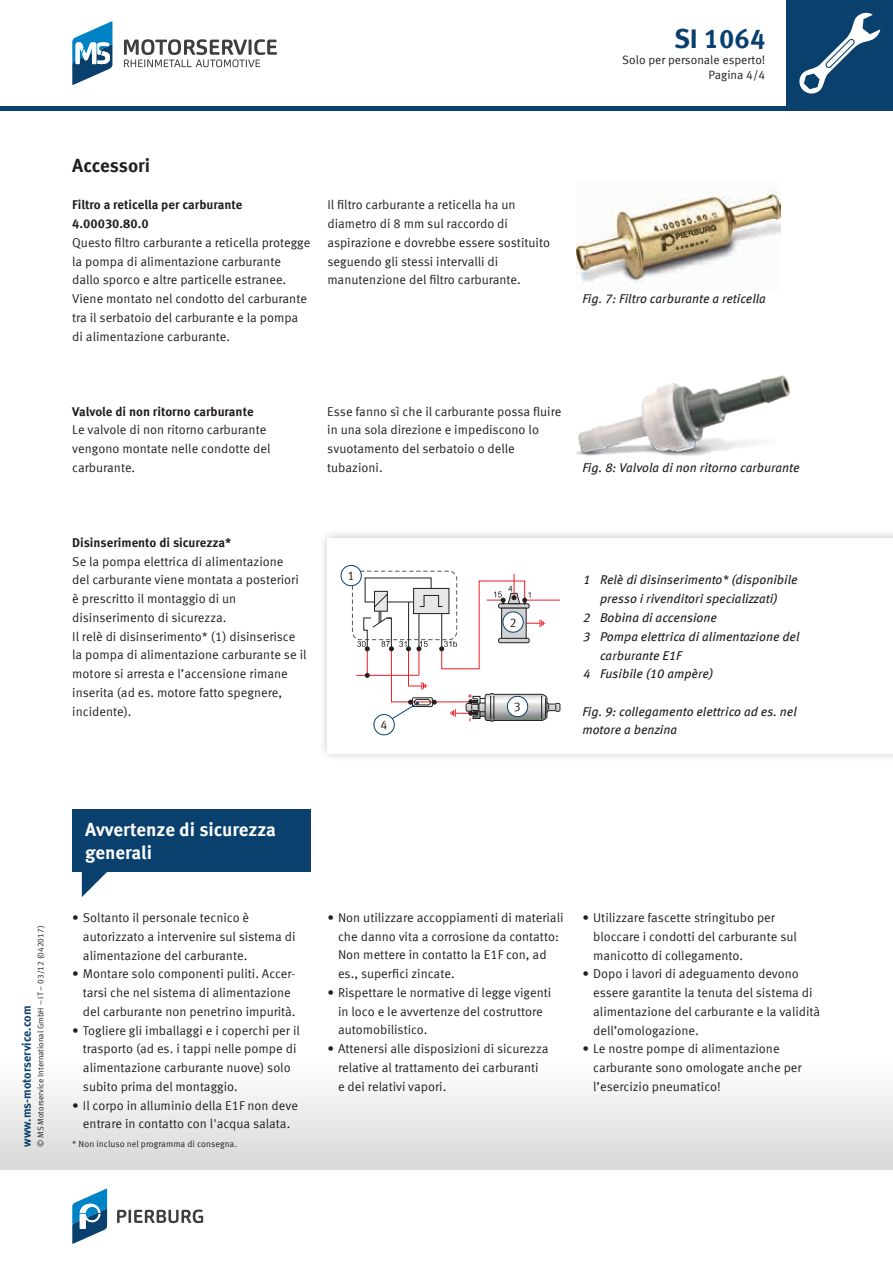
<style>
.page{position:relative;width:893px;height:1263px;background:#fff}
.page>*{position:absolute;margin:0;border:0;box-sizing:border-box;transform-origin:0 0}
.t1{font:700 27px "Meta Offc Pro";color:#09406e}
.t2{font:700 18.75px/22.5px "Meta Offc Pro";color:#fff}
.t3{font:700 18.75px "Meta Offc Pro";letter-spacing:-.005em;color:#231f20}
.t4{font:12.75px/18.8px "Meta Offc Pro Norm";color:#231f20}
.t5{font:italic 12.75px/18.8px "Meta OFC";color:#231f20}
.t6{font:700 12.75px/18.8px "Meta Offc Pro";color:#231f20}
.t7{font:12.45px "Meta Offc Pro Norm";color:#231f20}
.t8{font:12px "Meta Offc Pro Norm";color:#231f20}
.t9{font:700 12px "Meta Offc Pro";color:#09406e}
.t10{font:9px "Meta Offc Pro Norm";color:#231f20}
.t11{font:8.25px "Meta Offc Pro Norm";color:#231f20}
</style>
<div class="page">
<div style="left:0;top:106px;width:893px;height:5px;background:#09406e"></div>
<div style="left:0;top:1054px;width:893px;height:115px;background:linear-gradient(to bottom,#fff,#d8d9d6)"></div>
<div style="left:787px;top:0;width:106px;height:106px;background:#09406e"></div>
<svg style="left:799px;top:12px;width:81px;height:82px"></svg>
<svg style="left:124px;top:39px;width:153px;height:28px"></svg>
<svg style="left:72px;top:21px;width:40px;height:64px"></svg>
<svg style="left:117px;top:1209px;width:86px;height:14px"></svg>
<svg style="left:72px;top:1188px;width:35px;height:56px"></svg>
<img style="left:576px;top:182px;width:204px;height:101px">
<img style="left:576px;top:375px;width:215px;height:81px">
<div style="left:318px;top:529px;width:575px;height:233px;background:#231f20;opacity:.25"></div>
<div style="left:327px;top:538px;width:566px;height:215px;background:#fff"></div>
<hr style="left:356px;top:675px;width:63px;height:1px;background:#ee1d23">
<div style="left:352px;top:571px;width:105px;height:69px;border:1px dashed #57585a;border-radius:8px"></div>
<svg style="left:357px;top:574px;width:204px;height:150px"></svg>
<div style="left:374px;top:714px;width:20px;height:21px;background:#fff;border-radius:50%"></div>
<div style="left:374px;top:714px;width:21px;height:21px;border:1px solid #09406e;border-radius:50%"></div>
<div style="left:341px;top:565px;width:20px;height:21px;background:#fff;border-radius:50%"></div>
<div style="left:341px;top:565px;width:21px;height:21px;border:1px solid #09406e;border-radius:50%"></div>
<div style="left:503px;top:612px;width:20px;height:20px;background:#fff;border-radius:50%"></div>
<div style="left:503px;top:611px;width:21px;height:22px;border:1px solid #09406e;border-radius:50%"></div>
<div style="left:507px;top:696px;width:21px;height:21px;background:#fff;border-radius:50%"></div>
<div style="left:507px;top:696px;width:21px;height:21px;border:1px solid #09406e;border-radius:50%"></div>
<div style="left:72px;top:809px;width:238px;height:63px;background:#09406e"></div>
<svg style="left:82px;top:872px;width:25px;height:25px"></svg>
<h1 class="t1" style="left:674px;top:18px;width:93px">SI 1064</h1>
<p class="t8" style="left:622px;top:51px;width:145px">Solo per personale esperto!</p>
<p class="t8" style="left:708px;top:66px;width:59px">Pagina 4/4</p>
<h2 class="t3" style="left:72px;top:151px;width:79px">Accessori</h2>
<p class="t6" style="left:72px;top:195px;width:172px">Filtro a reticella per carburante<br>4.00030.80.0</p>
<p class="t4" style="left:72px;top:232px;width:240px">Questo filtro carburante a reticella protegge la pompa di alimentazione carburante dallo sporco e altre particelle estranee.<br>Viene montato nel condotto del carburante tra il serbatoio del carburante e la pompa di alimentazione carburante.</p>
<p class="t4" style="left:327px;top:195px;width:224px">Il filtro carburante a reticella ha un diametro di 8 mm sul raccordo di aspirazione e dovrebbe essere sostituito seguendo gli stessi intervalli di manutenzione del filtro carburante.</p>
<p class="t5" style="left:582px;top:289px;width:185px">Fig. 7: Filtro carburante a reticella</p>
<p class="t6" style="left:72px;top:401px;width:183px">Valvole di non ritorno carburante</p>
<p class="t4" style="left:72px;top:420px;width:200px">Le valvole di non ritorno carburante vengono montate nelle condotte del carburante.</p>
<p class="t4" style="left:327px;top:401px;width:236px">Esse fanno sì che il carburante possa fluire in una sola direzione e impediscono lo svuotamento del serbatoio o delle tubazioni.</p>
<p class="t5" style="left:582px;top:458px;width:219px">Fig. 8: Valvola di non ritorno carburante</p>
<p class="t6" style="left:72px;top:532px;width:160px">Disinserimento di sicurezza*</p>
<p class="t4" style="left:72px;top:551px;width:236px">Se la pompa elettrica di alimentazione<br>del carburante viene montata a posteriori è prescritto il montaggio di un disinserimento di sicurezza.<br>Il relè di disinserimento* (1) disinserisce la pompa di alimentazione carburante se il motore si arresta e l’accensione rimane inserita (ad es. motore fatto spegnere, incidente).</p>
<p class="t7" style="left:348px;top:567px;width:9px">1</p>
<p class="t7" style="left:381px;top:716px;width:9px">4</p>
<p class="t7" style="left:510px;top:613px;width:9px">2</p>
<p class="t7" style="left:514px;top:697px;width:9px">3</p>
<p class="t5" style="left:583px;top:571px;width:216px">1 Relè di disinserimento* (disponibile</p>
<p class="t5" style="left:600px;top:589px;width:179px">presso i rivenditori specializzati)</p>
<p class="t5" style="left:583px;top:608px;width:135px">2 Bobina di accensione</p>
<p class="t5" style="left:583px;top:627px;width:218px">3 Pompa elettrica di alimentazione del</p>
<p class="t5" style="left:600px;top:646px;width:83px">carburante E1F</p>
<p class="t5" style="left:583px;top:665px;width:132px">4 Fusibile (10 ampère)</p>
<p class="t5" style="left:582px;top:702px;width:216px">Fig. 9: collegamento elettrico ad es. nel motore a benzina</p>
<p class="t11" style="left:34px;top:1147px;width:223px;rotate:-90deg">© MS Motorservice International GmbH – IT – 03/12 (042017)</p>
<p class="t9" style="left:17px;top:1147px;width:143px;rotate:-90deg">www.ms-motorservice.com</p>
<h2 class="t2" style="left:85px;top:817px;width:192px">Avvertenze di sicurezza generali</h2>
<p class="t4" style="left:83px;top:907px;width:214px;text-indent:-11px">• Soltanto il personale tecnico è autorizzato a intervenire sul sistema di alimentazione del carburante.</p>
<p class="t4" style="left:83px;top:964px;width:214px;text-indent:-11px">• Montare solo componenti puliti. Accer&shy;tarsi che nel sistema di alimentazione del carburante non penetrino impurità.</p>
<p class="t4" style="left:83px;top:1020px;width:218px;text-indent:-11px">• Togliere gli imballaggi e i coperchi per il trasporto (ad es. i tappi nelle pompe di alimentazione carburante nuove) solo subito prima del montaggio.</p>
<p class="t4" style="left:72px;top:1095px;width:227px;text-align:center">• Il corpo in alluminio della E1F non deve entrare in contatto con l'acqua salata.</p>
<p class="t10" style="left:72px;top:1137px;width:166px">* Non incluso nel programma di consegna.</p>
<p class="t4" style="left:338px;top:907px;width:227px;text-indent:-11px">• Non utilizzare accoppiamenti di materiali che danno vita a corrosione da contatto:<br>Non mettere in contatto la E1F con, ad es., superfici zincate.</p>
<p class="t4" style="left:338px;top:982px;width:215px;text-indent:-11px">• Rispettare le normative di legge vigenti in loco e le avvertenze del costruttore automobilistico.</p>
<p class="t4" style="left:338px;top:1038px;width:212px;text-indent:-11px">• Attenersi alle disposizioni di sicurezza relative al trattamento dei carburanti e dei relativi vapori.</p>
<p class="t4" style="left:593px;top:907px;width:205px;text-indent:-11px">• Utilizzare fascette stringitubo per bloccare i condotti del carburante sul manicotto di collegamento.</p>
<p class="t4" style="left:593px;top:964px;width:229px;text-indent:-11px">• Dopo i lavori di adeguamento devono essere garantite la tenuta del sistema di alimentazione del carburante e la validità dell’omologazione.</p>
<p class="t4" style="left:593px;top:1039px;width:210px;text-indent:-11px">• Le nostre pompe di alimentazione carburante sono omologate anche per l’esercizio pneumatico!</p>
</div>
